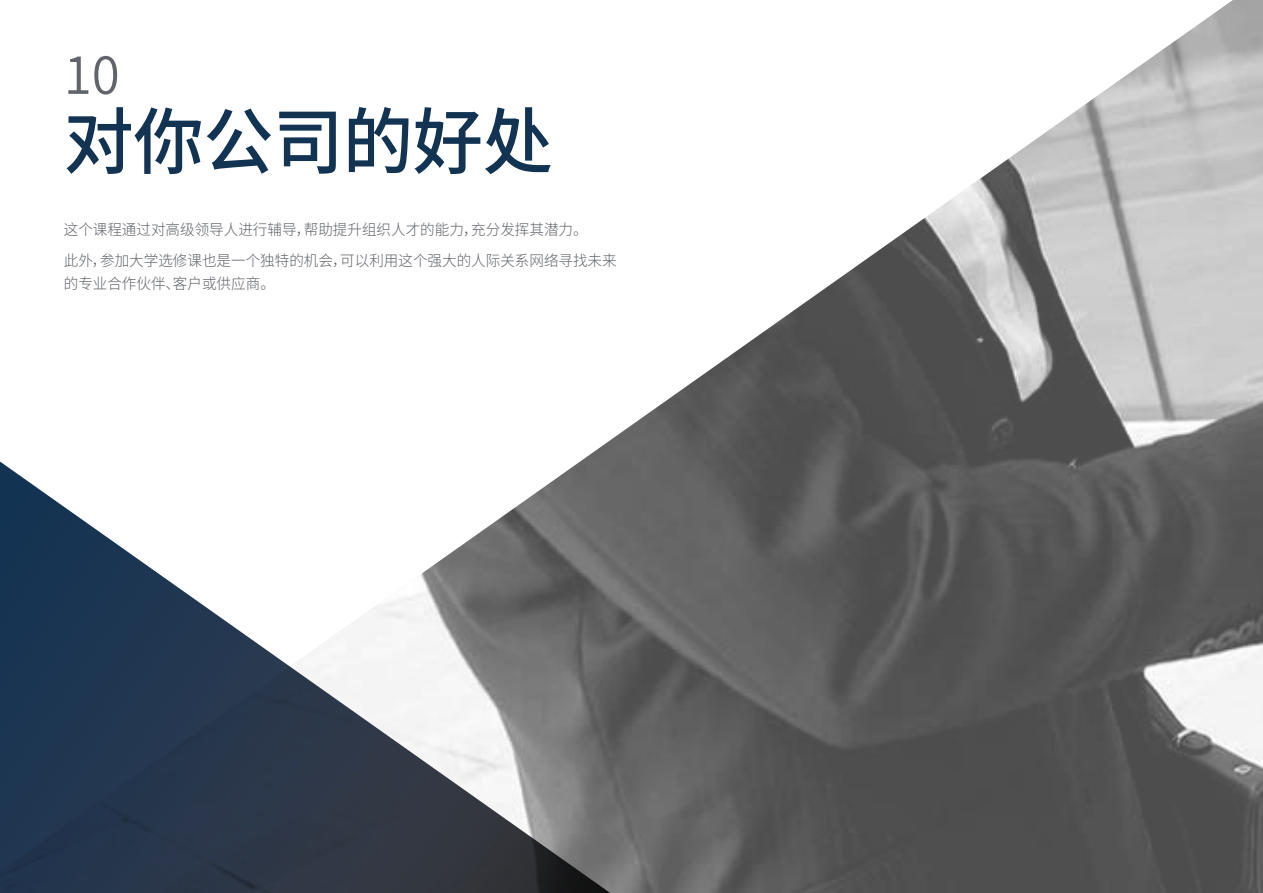
<style>
.page{position:relative;width:1263px;height:893px;background:#fff}
.page>*{position:absolute;margin:0;border:0;box-sizing:border-box;transform-origin:0 0}
.t1{font:500 72px "Source Han Sans CN";color:#123352}
.t2{font:52.5px "Source Han Sans CN";color:#61646a}
.t3{font:300 15px/31px "Source Han Sans CN";color:#61646a}
</style>
<div class="page">
<img style="left:602px;top:0;width:661px;height:893px">
<svg style="left:0;top:446px;width:640px;height:447px"></svg>
<h2 class="t2" style="left:64px;top:45px;width:57px">10</h2>
<h1 class="t1" style="left:64px;top:101px;width:490px">对你公司的好处</h1>
<p class="t3" style="left:64px;top:214px;width:554px">这个课程通过对高级领导人进行辅导，帮助提升组织人才的能力，充分发挥其潜力。<br>此外，参加大学选修课也是一个独特的机会，可以利用这个强大的人际关系网络寻找未来</p>
<p class="t3" style="left:64px;top:268px;width:213px">的专业合作伙伴、客户或供应商。</p>
</div>
